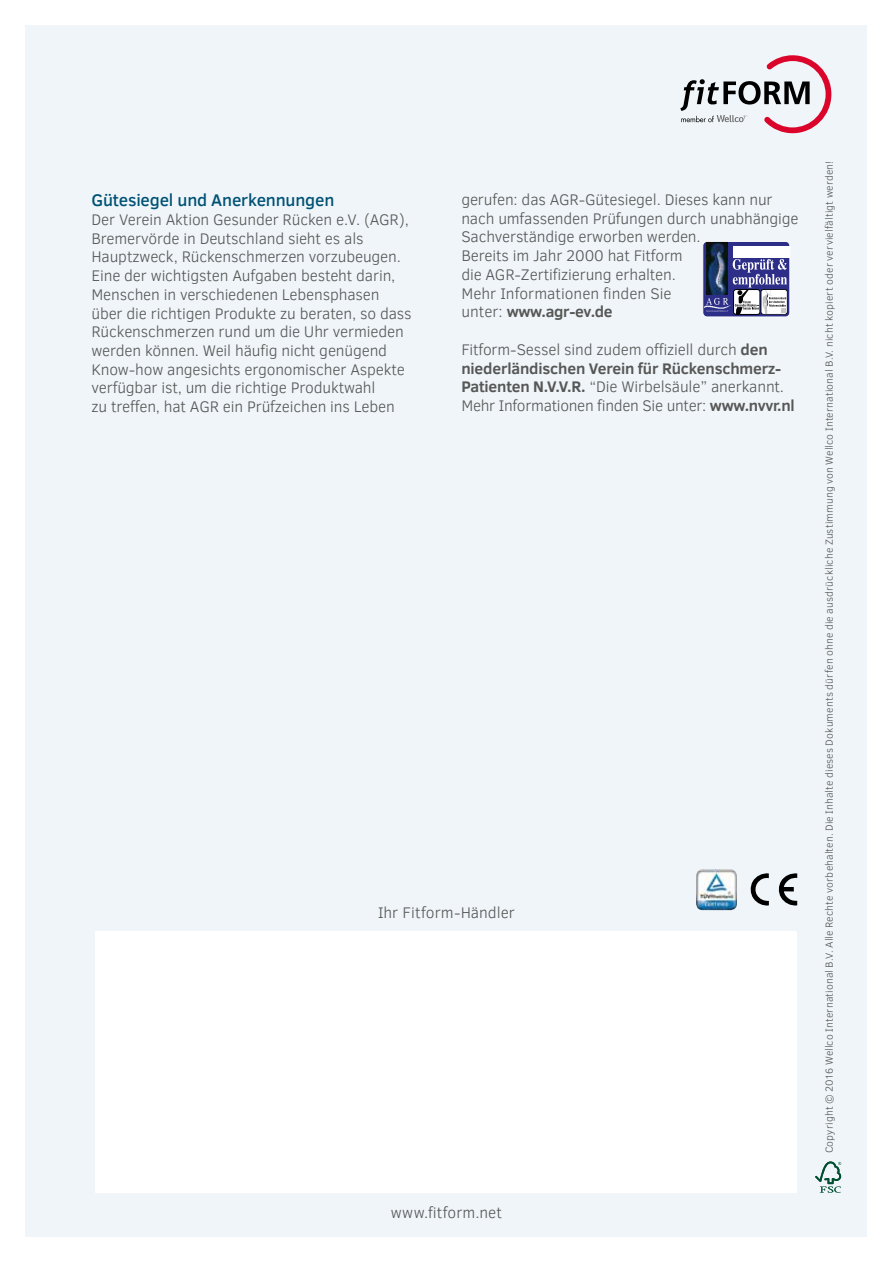
<style>
.page{position:relative;width:893px;height:1263px;background:#fff}
.page>*{position:absolute;margin:0;border:0;box-sizing:border-box;transform-origin:0 0}
.t1{font:500 17.25px "Clear Sans";letter-spacing:-.01em;color:#005274}
.t2{font:300 15.75px/18.8px "Clear Sans";letter-spacing:-.01em;color:#575756}
.t3{font:300 15.75px "Clear Sans";letter-spacing:.01em;color:#575756}
.t4{font:300 10.5px "Clear Sans";letter-spacing:.01em;color:#575756}
.s1{font-weight:700}
</style>
<div class="page">
<div style="left:26px;top:26px;width:841px;height:1211px;background:#eff5f9"></div>
<div style="left:96px;top:931px;width:701px;height:262px;background:#fff"></div>
<img style="left:696px;top:869px;width:41px;height:41px">
<svg style="left:750px;top:873px;width:19px;height:33px"></svg>
<svg style="left:778px;top:873px;width:19px;height:33px"></svg>
<svg style="left:680px;top:55px;width:151px;height:78px"></svg>
<svg style="left:815px;top:1161px;width:26px;height:32px"></svg>
<svg style="left:703px;top:241px;width:87px;height:76px"></svg>
<div style="left:733px;top:246px;width:57px;height:11px;background:#fff"></div>
<p class="t1" style="left:91px;top:188px;width:244px">Gütesiegel und Anerkennungen</p>
<p class="t2" style="left:91px;top:210px;width:322px">Der Verein Aktion Gesunder Rücken e.V. (AGR), Bremervörde in Deutschland sieht es als Hauptzweck, Rückenschmerzen vorzubeugen.<br>Eine der wichtigsten Aufgaben besteht darin, Menschen in verschiedenen Lebensphasen über die richtigen Produkte zu beraten, so dass Rückenschmerzen rund um die Uhr vermieden werden können. Weil häufig nicht genügend Know-how angesichts ergonomischer Aspekte verfügbar ist, um die richtige Produktwahl<br>zu treffen, hat AGR ein Prüfzeichen ins Leben</p>
<p class="t2" style="left:461px;top:190px;width:339px">gerufen: das AGR-Gütesiegel. Dieses kann nur nach umfassenden Prüfungen durch unabhängige Sachverständige erworben werden.<br>Bereits im Jahr 2000 hat Fitform<br>die AGR-Zertifizierung erhalten.<br>Mehr Informationen finden Sie<br>unter: <span class="s1">www.agr-ev.de</span></p>
<p class="t2" style="left:461px;top:340px;width:335px">Fitform-Sessel sind zudem offiziell durch <span class="s1">den niederländischen Verein für Rückenschmerz-Patienten N.V.V.R.</span> “Die Wirbelsäule” anerkannt.<br>Mehr Informationen finden Sie unter: <span class="s1">www.nvvr.nl</span></p>
<p class="t2" style="left:378px;top:903px;width:138px">Ihr Fitform-Händler</p>
<p class="t3" style="left:391px;top:1202px;width:113px">www.fitform.net</p>
<p class="t4" style="left:822px;top:1153px;width:994px;rotate:-90deg">Copyright © 2016 Wellco International B.V. Alle Rechte vorbehalten. Die Inhalte dieses Dokuments dürfen ohne die ausdrückliche Zustimmung von Wellco International B.V. nicht kopiert oder vervielfältigt werden!</p>
</div>
